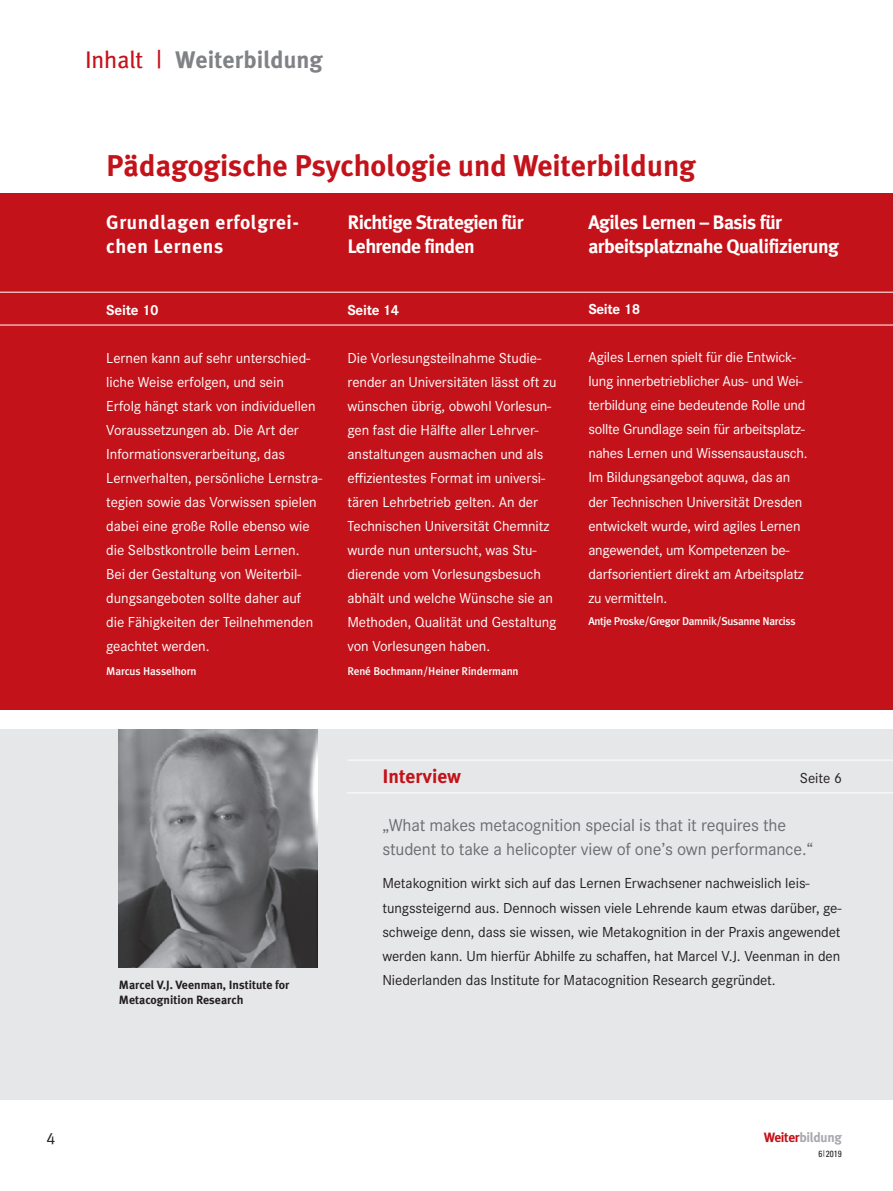
<style>
.page{position:relative;width:893px;height:1191px;background:#fff}
.page>*{position:absolute;margin:0;border:0;box-sizing:border-box;transform-origin:0 0}
.Article_Title{font:700 30px "Meta Plus";color:#c4121a}
.t1{font:700 24px "Meta Plus";color:#808285}
.t2{font:700 19.5px/24px "Meta Plus";letter-spacing:-.025em;color:#fff}
.t3{font:700 19.5px/24px "Meta Plus";letter-spacing:.03em;color:#fff}
.t4{font:700 19.5px "Meta Plus";color:#c4121a}
.t5{font:18px/24px "Corporate S";letter-spacing:-.01em;color:#6c6d70}
.t6{font:16.5px "Meta Plus Normal Caps";color:#231f20}
.t7{font:15px/24px "Corporate S";letter-spacing:-.005em;color:#fff}
.t8{font:15px/24px "Corporate S";letter-spacing:-.005em;color:#231f20}
.t9{font:700 15px "Corporate S";letter-spacing:-.02em;color:#fff}
.t10{font:700 13.5px "Meta Plus";letter-spacing:-.025em;color:#a8a9ad}
.t11{font:700 12px "Meta Plus";color:#231f20}
.t12{font:500 11.25px "Meta Plus";letter-spacing:-.01em;color:#fff}
.t13{font:500 11.25px "Meta Plus";letter-spacing:-.03em;color:#fff}
.t14{font:condensed 9px "Univers LT Std";color:#231f20}
.s1{font-weight:400;color:#c4121a}
.s2{color:#c4121a}
</style>
<div class="page">
<div style="left:0;top:729px;width:893px;height:370px;background:#e6e7e9"></div>
<div style="left:0;top:193px;width:893px;height:516px;background:#c4121a"></div>
<hr style="left:0;top:292px;width:893px;height:1px;background:#fff">
<hr style="left:347px;top:759px;width:546px;height:1px;background:#fff">
<hr style="left:347px;top:792px;width:546px;height:1px;background:#fff">
<hr style="left:0;top:325px;width:893px;height:1px;background:#fff">
<img style="left:119px;top:729px;width:199px;height:238px">
<p class="t1" style="left:85px;top:46px;width:239px"><span class="s1">Inhalt |</span> Weiterbildung</p>
<p class="Article_Title" style="left:106px;top:148px;width:591px">Pädagogische Psychologie und Weiterbildung</p>
<p class="t3" style="left:106px;top:210px;width:194px">Grundlagen erfolgrei&shy;chen Lernens</p>
<p class="t2" style="left:588px;top:210px;width:252px">Agiles Lernen – Basis für arbeitsplatznahe Qualifizierung</p>
<p class="t2" style="left:347px;top:210px;width:178px">Richtige Strategien für<br>Lehrende finden</p>
<p class="t9" style="left:106px;top:298px;width:54px">Seite 10</p>
<p class="t7" style="left:106px;top:344px;width:217px">Lernen kann auf sehr unterschied&shy;liche Weise erfolgen, und sein Erfolg hängt stark von individuellen Voraussetzungen ab. Die Art der Informationsverarbeitung, das Lernverhalten, persönliche Lernstra&shy;tegien sowie das Vorwissen spielen dabei eine große Rolle ebenso wie die Selbstkontrolle beim Lernen.<br>Bei der Gestaltung von Weiterbil&shy;dungsangeboten sollte daher auf die Fähigkeiten der Teilnehmenden geachtet werden.</p>
<p class="t12" style="left:106px;top:664px;width:92px">Marcus Hasselhorn</p>
<p class="t9" style="left:347px;top:298px;width:53px">Seite 14</p>
<p class="t7" style="left:347px;top:344px;width:211px">Die Vorlesungsteilnahme Studie&shy;render an Universitäten lässt oft zu wünschen übrig, obwohl Vorlesun&shy;gen fast die Hälfte aller Lehrver&shy;anstaltungen ausmachen und als effizientestes Format im universi&shy;tären Lehrbetrieb gelten. An der Technischen Universität Chemnitz wurde nun untersucht, was Stu&shy;dierende vom Vorlesungsbesuch abhält und welche Wünsche sie an Methoden, Qualität und Gestaltung von Vorlesungen haben.</p>
<p class="t12" style="left:347px;top:664px;width:173px">René Bochmann/Heiner Rindermann</p>
<p class="t9" style="left:588px;top:298px;width:53px">Seite 18</p>
<p class="t7" style="left:588px;top:344px;width:221px">Agiles Lernen spielt für die Entwick&shy;lung innerbetrieblicher Aus- und Wei&shy;terbildung eine bedeutende Rolle und sollte Grundlage sein für arbeitsplatz&shy;nahes Lernen und Wissensaustausch.<br>Im Bildungsangebot aquwa, das an der Technischen Universität Dresden entwickelt wurde, wird agiles Lernen angewendet, um Kompetenzen be&shy;darfsorientiert direkt am Arbeitsplatz zu vermitteln.</p>
<p class="t13" style="left:588px;top:614px;width:209px">Antje Proske/Gregor Damnik/Susanne Narciss</p>
<p class="t4" style="left:382px;top:765px;width:80px">Interview</p>
<p class="t8" style="left:800px;top:765px;width:44px">Seite 6</p>
<p class="t5" style="left:382px;top:812px;width:432px">„What makes metacognition special is that it requires the student to take a helicopter view of one’s own performance.“</p>
<p class="t8" style="left:382px;top:870px;width:460px">Metakognition wirkt sich auf das Lernen Erwachsener nachweislich leis&shy;tungssteigernd aus. Dennoch wissen viele Lehrende kaum etwas darüber, ge&shy;schweige denn, dass sie wissen, wie Metakognition in der Praxis angewendet werden kann. Um hierfür Abhilfe zu schaffen, hat Marcel V.J. Veenman in den</p>
<p class="t11" style="left:119px;top:978px;width:172px">Marcel V.J. Veenman, Institute for</p>
<p class="t8" style="left:382px;top:966px;width:395px">Niederlanden das Institute for Matacognition Research gegründet.</p>
<p class="t11" style="left:119px;top:993px;width:126px">Metacognition Research</p>
<p class="t6" style="left:46px;top:1129px;width:10px">4</p>
<p class="t10" style="left:764px;top:1129px;width:80px"><span class="s2">Weiter</span>bildung</p>
<p class="t14" style="left:818px;top:1147px;width:25px">6 <sup>|</sup> 2019</p>
</div>
